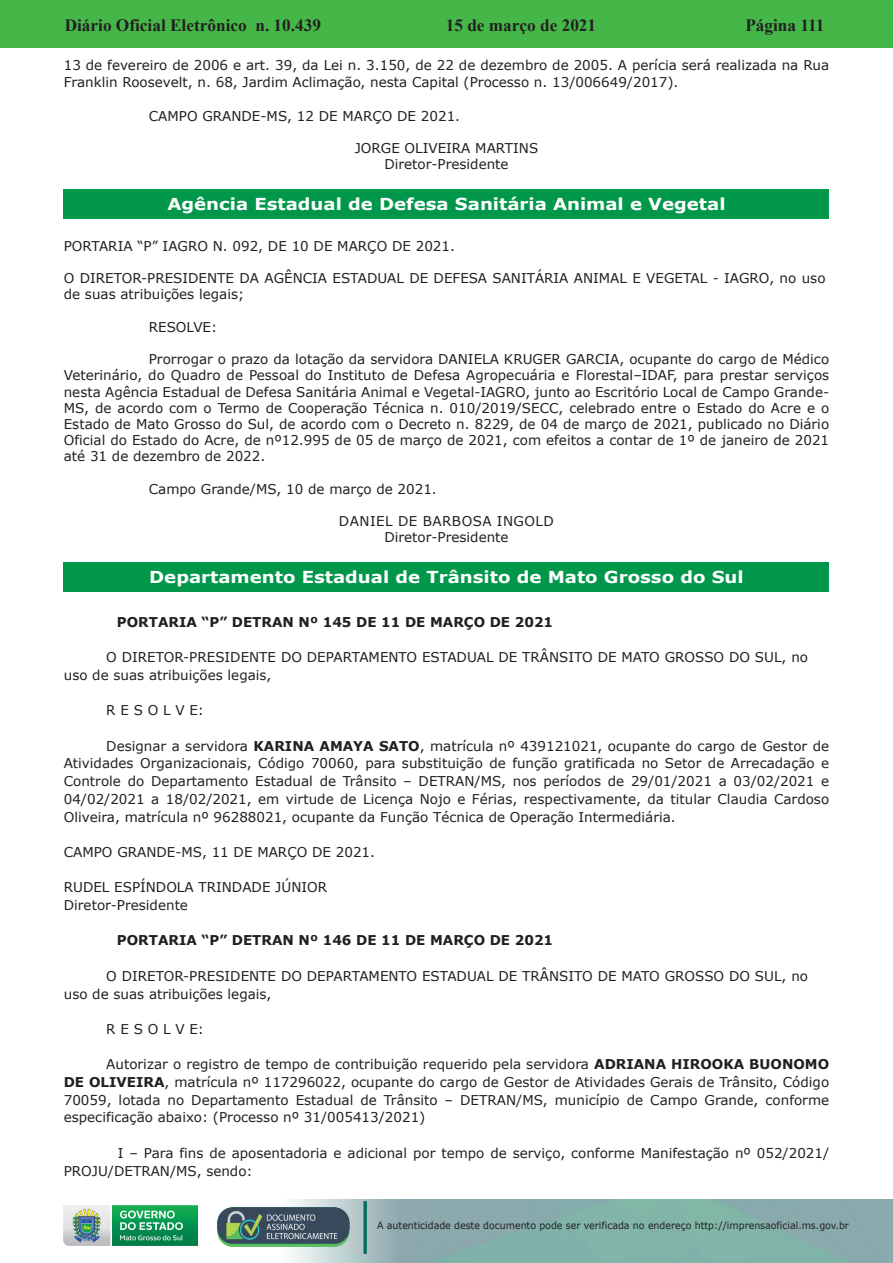
<style>
.page{position:relative;width:893px;height:1263px;background:#fff}
.page>*{position:absolute;margin:0;border:0;box-sizing:border-box;transform-origin:0 0}
.t1{font:700 17.25px "Times New Roman";color:#231f20}
.t2{font:700 16.5px "Verdana";color:#fff;scale:1.1 1}
.t3{font:13.5px/17.7px "Verdana";color:#231f20}
.t4{font:700 13.5px "Verdana";color:#231f20}
.t5{font:13.5px/16.2px "Verdana";letter-spacing:.03em;color:#231f20;text-align:center}
.t6{font:9.9px "Verdana";color:#231f20;scale:.95 1}
.s1{font-weight:700}
</style>
<div class="page">
<div style="left:0;top:0;width:893px;height:48px;background:#45b749"></div>
<img style="left:63px;top:1199px;width:830px;height:64px">
<img style="left:364px;top:1202px;width:2px;height:51px">
<img style="left:218px;top:1207px;width:132px;height:39px">
<img style="left:64px;top:1205px;width:134px;height:41px">
<div style="left:64px;top:189px;width:765px;height:29px;background:#00974a"></div>
<div style="left:64px;top:562px;width:765px;height:29px;background:#00974a"></div>
<p class="t1" style="left:65px;top:13px;width:258px">Diário Oficial Eletrônico n. 10.439</p>
<p class="t1" style="left:446px;top:13px;width:152px">15 de março de 2021</p>
<p class="t1" style="left:745px;top:13px;width:81px">Página 111</p>
<p class="t3" style="left:64px;top:56px;width:767px">13 de fevereiro de 2006 e art. 39, da Lei n. 3.150, de 22 de dezembro de 2005. A perícia será realizada na Rua<br>Franklin Roosevelt, n. 68, Jardim Aclimação, nesta Capital (Processo n. 13/006649/2017).</p>
<p class="t3" style="left:149px;top:107px;width:313px">CAMPO GRANDE-MS, 12 DE MARÇO DE 2021.</p>
<p class="t3" style="left:355px;top:140px;width:185px;line-height:16.2px;text-align:center">JORGE OLIVEIRA MARTINS<br>Diretor-Presidente</p>
<p class="t2" style="left:167px;top:192px;width:509px">Agência Estadual de Defesa Sanitária Animal e Vegetal</p>
<p class="t3" style="left:64px;top:237px;width:393px">PORTARIA “P” IAGRO N. 092, DE 10 DE MARÇO DE 2021.</p>
<p class="t3" style="left:64px;top:270px;width:763px;line-height:16.2px">O DIRETOR-PRESIDENTE DA AGÊNCIA ESTADUAL DE DEFESA SANITÁRIA ANIMAL E VEGETAL - IAGRO, no uso de suas atribuições legais;</p>
<p class="t3" style="left:149px;top:318px;width:70px">RESOLVE:</p>
<p class="t3" style="left:64px;top:351px;width:767px;line-height:16.2px;text-align:justify;text-indent:85px">Prorrogar o prazo da lotação da servidora DANIELA KRUGER GARCIA, ocupante do cargo de Médico Veterinário, do Quadro de Pessoal do Instituto de Defesa Agropecuária e Florestal–IDAF, para prestar serviços nesta Agência Estadual de Defesa Sanitária Animal e Vegetal-IAGRO, junto ao Escritório Local de Campo Grande-MS, de acordo com o Termo de Cooperação Técnica n. 010/2019/SECC, celebrado entre o Estado do Acre e o Estado de Mato Grosso do Sul, de acordo com o Decreto n. 8229, de 04 de março de 2021, publicado no Diário Oficial do Estado do Acre, de nº12.995 de 05 de março de 2021, com efeitos a contar de 1º de janeiro de 2021 até 31 de dezembro de 2022.</p>
<p class="t3" style="left:149px;top:480px;width:289px">Campo Grande/MS, 10 de março de 2021.</p>
<p class="t5" style="left:339px;top:513px;width:216px">DANIEL DE BARBOSA INGOLD<br>Diretor-Presidente</p>
<p class="t2" style="left:149px;top:565px;width:542px">Departamento Estadual de Trânsito de Mato Grosso do Sul</p>
<p class="t4" style="left:117px;top:612px;width:438px">PORTARIA “P” DETRAN Nº 145 DE 11 DE MARÇO DE 2021</p>
<p class="t3" style="left:64px;top:648px;width:746px;text-indent:43px">O DIRETOR-PRESIDENTE DO DEPARTAMENTO ESTADUAL DE TRÂNSITO DE MATO GROSSO DO SUL, no uso de suas atribuições legais,</p>
<p class="t3" style="left:106px;top:701px;width:99px">R E S O L V E:</p>
<p class="t3" style="left:64px;top:737px;width:767px;text-align:justify;text-indent:43px">Designar a servidora <span class="s1">KARINA AMAYA SATO</span>, matrícula nº 439121021, ocupante do cargo de Gestor de Atividades Organizacionais, Código 70060, para substituição de função gratificada no Setor de Arrecadação e Controle do Departamento Estadual de Trânsito – DETRAN/MS, nos períodos de 29/01/2021 a 03/02/2021 e 04/02/2021 a 18/02/2021, em virtude de Licença Nojo e Férias, respectivamente, da titular Claudia Cardoso Oliveira, matrícula nº 96288021, ocupante da Função Técnica de Operação Intermediária.</p>
<p class="t3" style="left:64px;top:843px;width:313px">CAMPO GRANDE-MS, 11 DE MARÇO DE 2021.</p>
<p class="t3" style="left:64px;top:878px;width:265px">RUDEL ESPÍNDOLA TRINDADE JÚNIOR<br>Diretor-Presidente</p>
<p class="t4" style="left:117px;top:931px;width:438px">PORTARIA “P” DETRAN Nº 146 DE 11 DE MARÇO DE 2021</p>
<p class="t3" style="left:64px;top:967px;width:746px;text-indent:43px">O DIRETOR-PRESIDENTE DO DEPARTAMENTO ESTADUAL DE TRÂNSITO DE MATO GROSSO DO SUL, no uso de suas atribuições legais,</p>
<p class="t3" style="left:106px;top:1020px;width:99px">R E S O L V E:</p>
<p class="t3" style="left:64px;top:1055px;width:767px;text-align:justify;text-indent:43px">Autorizar o registro de tempo de contribuição requerido pela servidora <span class="s1">ADRIANA HIROOKA BUONOMO DE OLIVEIRA</span>, matrícula nº 117296022, ocupante do cargo de Gestor de Atividades Gerais de Trânsito, Código 70059, lotada no Departamento Estadual de Trânsito – DETRAN/MS, município de Campo Grande, conforme especificação abaixo: (Processo nº 31/005413/2021)</p>
<p class="t3" style="left:64px;top:1144px;width:767px;text-indent:54px">I – Para fins de aposentadoria e adicional por tempo de serviço, conforme Manifestação nº 052/2021/<br>PROJU/DETRAN/MS, sendo:</p>
<p class="t6" style="left:377px;top:1219px;width:498px">A autenticidade deste documento pode ser verificada no endereço http://imprensaoficial.ms.gov.br</p>
</div>
